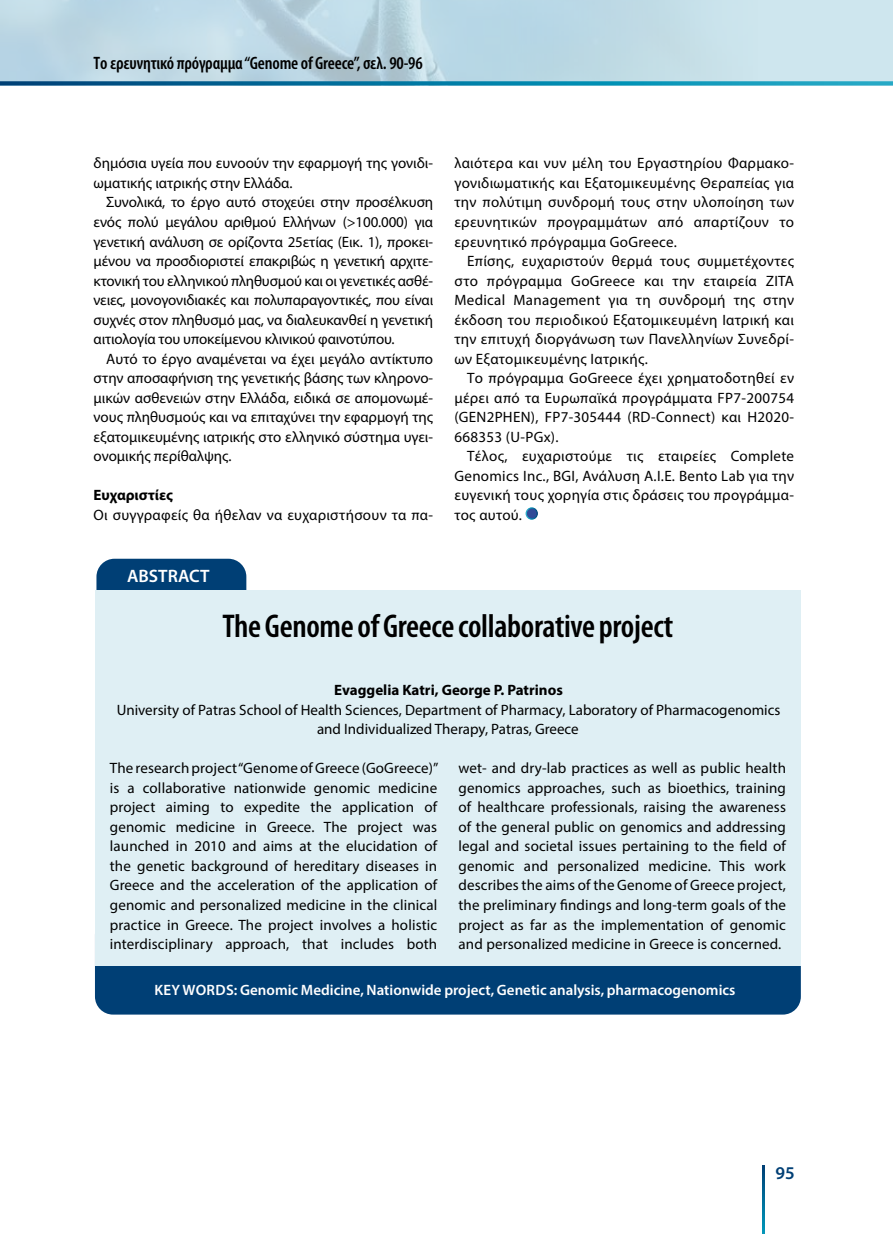
<style>
.page{position:relative;width:893px;height:1234px;background:#fff}
.page>*{position:absolute;margin:0;border:0;box-sizing:border-box;transform-origin:0 0}
.t1{font:600 condensed 33px "Myriad Pro";letter-spacing:-.01em;color:#000}
.t2{font:600 condensed 18px "Myriad Pro";letter-spacing:-.01em;color:#000}
.t3{font:600 18px "Myriad Pro";color:#fff}
.t4{font:600 18px "Myriad Pro";color:#003f75}
.t5{font:15px/19.5px "Myriad Pro";letter-spacing:.01em;color:#000;text-align:justify}
.t6{font:600 15px "Myriad Pro";color:#fff}
.t7{font:700 15px "Myriad Pro";color:#000}
</style>
<div class="page">
<svg style="left:0;top:0;width:893px;height:81px;background:#bfdae5"></svg>
<svg style="left:0;top:81px;width:893px;height:4px;background:#1380a7"></svg>
<svg style="left:762px;top:1165px;width:2px;height:68px"></svg>
<div style="left:526px;top:508px;width:11px;height:11px;background:#304a97;border-radius:50%"></div>
<div style="left:526px;top:507px;width:12px;height:12px;border:1px solid #fff;border-radius:50%"></div>
<div style="left:95px;top:916px;width:706px;height:98px;background:#003f75;border-radius:18px"></div>
<div style="left:96px;top:558px;width:150px;height:195px;background:#003f75;border-radius:18px"></div>
<div style="left:95px;top:590px;width:706px;height:375px;background:#dfeff4"></div>
<p class="t2" style="left:94px;top:52px;width:331px">Το ερευνητικό πρόγραμμα “Genome of Greece”, σελ. 90-96</p>
<p class="t5" style="left:94px;top:153px;width:341px">δημόσια υγεία που ευνοούν την εφαρμογή της γονιδι&shy;ωματικής ιατρικής στην Ελλάδα.</p>
<p class="t5" style="left:94px;top:192px;width:341px;text-indent:13px">Συνολικά, το έργο αυτό στοχεύει στην προσέλκυση ενός πολύ μεγάλου αριθμού Ελλήνων (&gt;100.000) για γενετική ανάλυση σε ορίζοντα 25ετίας (Εικ. 1), προκει&shy;μένου να προσδιοριστεί επακριβώς η γενετική αρχιτε&shy;κτονική του ελληνικού πληθυσμού και οι γενετικές ασθέ&shy;νειες, μονογονιδιακές και πολυπαραγοντικές, που είναι συχνές στον πληθυσμό μας, να διαλευκανθεί η γενετική αιτιολογία του υποκείμενου κλινικού φαινοτύπου.</p>
<p class="t5" style="left:94px;top:348px;width:341px;text-indent:13px">Αυτό το έργο αναμένεται να έχει μεγάλο αντίκτυπο στην αποσαφήνιση της γενετικής βάσης των κληρονο&shy;μικών ασθενειών στην Ελλάδα, ειδικά σε απομονωμέ&shy;νους πληθυσμούς και να επιταχύνει την εφαρμογή της εξατομικευμένης ιατρικής στο ελληνικό σύστημα υγει&shy;ονομικής περίθαλψης.</p>
<p class="t7" style="left:94px;top:485px;width:81px">Ευχαριστίες</p>
<p class="t5" style="left:94px;top:504px;width:341px">Οι συγγραφείς θα ήθελαν να ευχαριστήσουν τα πα-</p>
<p class="t3" style="left:127px;top:564px;width:84px">ABSTRACT</p>
<p class="t5" style="left:454px;top:153px;width:341px">λαιότερα και νυν μέλη του Εργαστηρίου Φαρμακο&shy;γονιδιωματικής και Εξατομικευμένης Θεραπείας για την πολύτιμη συνδρομή τους στην υλοποίηση των ερευνητικών προγραμμάτων από απαρτίζουν το ερευνητικό πρόγραμμα GoGreece.</p>
<p class="t5" style="left:454px;top:251px;width:341px;text-indent:13px">Επίσης, ευχαριστούν θερμά τους συμμετέχοντες στο πρόγραμμα GoGreece και την εταιρεία ZITA Medical Management για τη συνδρομή της στην έκδοση του περιοδικού Εξατομικευμένη Ιατρική και την επιτυχή διοργάνωση των Πανελληνίων Συνεδρί&shy;ων Εξατομικευμένης Ιατρικής.</p>
<p class="t5" style="left:454px;top:368px;width:341px;text-indent:13px">Το πρόγραμμα GoGreece έχει χρηματοδοτηθεί εν μέρει από τα Ευρωπαϊκά προγράμματα FP7-200754 (GEN2PHEN), FP7-305444 (RD-Connect) και H2020- 668353 (U-PGx).</p>
<p class="t5" style="left:454px;top:446px;width:341px;text-indent:13px">Τέλος, ευχαριστούμε τις εταιρείες Complete Genomics Inc., BGI, Ανάλυση Α.Ι.Ε. Bento Lab για την ευγενική τους χορηγία στις δράσεις του προγράμμα&shy;τος αυτού.</p>
<h1 class="t1" style="left:222px;top:605px;width:452px">The Genome of Greece collaborative project</h1>
<p class="t7" style="left:334px;top:680px;width:230px">Evaggelia Katri, George P. Patrinos</p>
<p class="t5" style="left:117px;top:699px;width:665px;text-align:center">University of Patras School of Health Sciences, Department of Pharmacy, Laboratory of Pharmacogenomics and Individualized Therapy, Patras, Greece</p>
<p class="t5" style="left:110px;top:758px;width:330px">The research project “Genome of Greece (GoGreece)” is a collaborative nationwide genomic medicine project aiming to expedite the application of genomic medicine in Greece. The project was launched in 2010 and aims at the elucidation of the genetic background of hereditary diseases in Greece and the acceleration of the application of genomic and personalized medicine in the clinical practice in Greece. The project involves a holistic interdisciplinary approach, that includes both</p>
<p class="t5" style="left:459px;top:758px;width:329px">wet- and dry-lab practices as well as public health genomics approaches, such as bioethics, training of healthcare professionals, raising the awareness of the general public on genomics and addressing legal and societal issues pertaining to the field of genomic and personalized medicine. This work describes the aims of the Genome of Greece project, the preliminary findings and long-term goals of the project as far as the implementation of genomic and personalized medicine in Greece is concerned.</p>
<p class="t6" style="left:154px;top:980px;width:583px">KEY WORDS: Genomic Medicine, Nationwide project, Genetic analysis, pharmacogenomics</p>
<p class="t4" style="left:776px;top:1161px;width:21px">95</p>
</div>
